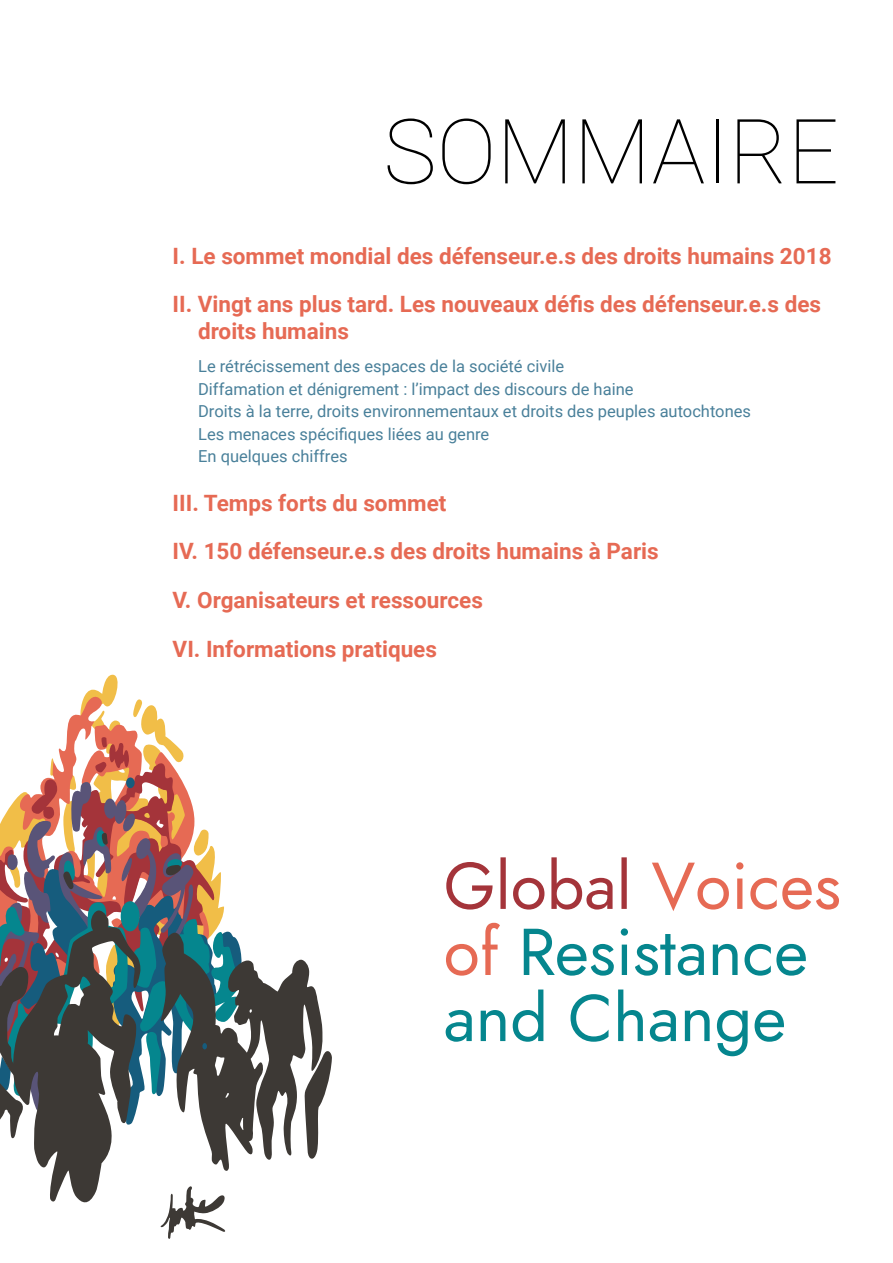
<style>
.page{position:relative;width:893px;height:1263px;background:#fff}
.page>*{position:absolute;margin:0;border:0;box-sizing:border-box;transform-origin:0 0}
.t1{font:100 90px "Roboto";color:#000}
.t2{font:700 22.5px/48.6px "Roboto";color:#e66a54}
.t3{font:16.5px/22.5px "Roboto";color:#49809a}
</style>
<div class="page">
<svg style="left:51px;top:693px;width:66px;height:68px"></svg>
<svg style="left:95px;top:697px;width:89px;height:64px"></svg>
<svg style="left:45px;top:761px;width:137px;height:18px"></svg>
<svg style="left:0;top:779px;width:332px;height:460px"></svg>
<svg style="left:446px;top:989px;width:338px;height:67px"></svg>
<svg style="left:524px;top:928px;width:282px;height:48px"></svg>
<svg style="left:446px;top:923px;width:54px;height:53px"></svg>
<svg style="left:652px;top:862px;width:187px;height:49px"></svg>
<svg style="left:446px;top:857px;width:181px;height:52px"></svg>
<h1 class="t1" style="left:383px;top:88px;width:457px">SOMMAIRE</h1>
<p class="t2" style="left:173px;top:230px;width:660px">I. Le sommet mondial des défenseur.e.s des droits humains 2018<br>II. Vingt ans plus tard. Les nouveaux défis des défenseur.e.s des</p>
<p class="t2" style="left:198px;top:306px;width:152px">droits humains</p>
<p class="t3" style="left:198px;top:354px;width:554px">Le rétrécissement des espaces de la société civile<br>Diffamation et dénigrement : l’impact des discours de haine<br>Droits à la terre, droits environnementaux et droits des peuples autochtones Les menaces spécifiques liées au genre<br>En quelques chiffres</p>
<p class="t2" style="left:173px;top:478px;width:488px">III. Temps forts du sommet<br>IV. 150 défenseur.e.s des droits humains à Paris V. Organisateurs et ressources<br>VI. Informations pratiques</p>
</div>
